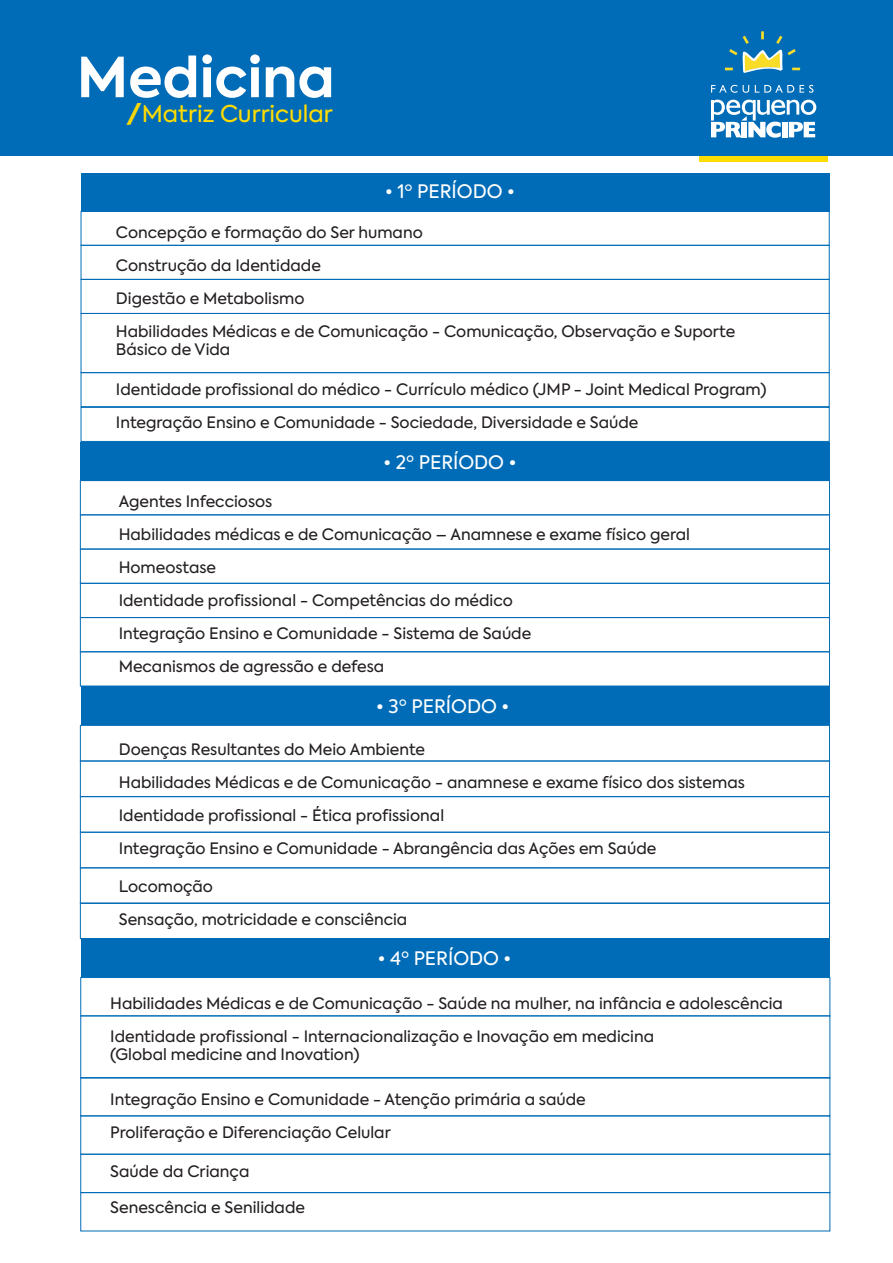
<style>
.page{position:relative;width:893px;height:1263px;background:#fff}
.page>*{position:absolute;margin:0;border:0;box-sizing:border-box;transform-origin:0 0}
.t1{font:700 54.9px "Axiforma";color:#fff}
.t2{font:23.1px "Axiforma";color:#ffdc01}
.t3{font:18.45px "Axiforma";color:#fff}
.t4{font:15.6px/33px "Axiforma";color:#231f20}
</style>
<div class="page">
<svg style="left:699px;top:155px;width:129px;height:7px"></svg>
<div style="left:0;top:0;width:893px;height:155px;background:#006cb7"></div>
<div style="left:81px;top:173px;width:748px;height:38px;background:#006cb7"></div>
<div style="left:80px;top:442px;width:750px;height:39px;background:#006cb7"></div>
<div style="left:81px;top:211px;width:748px;height:34px;border:1px solid #006cb7"></div>
<div style="left:81px;top:245px;width:748px;height:35px;border:1px solid #006cb7"></div>
<div style="left:81px;top:279px;width:748px;height:35px;border:1px solid #006cb7"></div>
<div style="left:81px;top:313px;width:748px;height:60px;border:1px solid #006cb7"></div>
<div style="left:81px;top:372px;width:748px;height:35px;border:1px solid #006cb7"></div>
<div style="left:81px;top:407px;width:748px;height:35px;border:1px solid #006cb7"></div>
<div style="left:81px;top:686px;width:748px;height:38px;background:#006cb7"></div>
<div style="left:81px;top:938px;width:748px;height:39px;background:#006cb7"></div>
<svg style="left:711px;top:100px;width:105px;height:38px"></svg>
<svg style="left:725px;top:31px;width:75px;height:42px"></svg>
<svg style="left:711px;top:85px;width:102px;height:8px"></svg>
<div style="left:80px;top:480px;width:750px;height:35px;border:1px solid #006cb7"></div>
<div style="left:80px;top:549px;width:750px;height:34px;border:1px solid #006cb7"></div>
<div style="left:80px;top:583px;width:750px;height:35px;border:1px solid #006cb7"></div>
<div style="left:80px;top:617px;width:750px;height:35px;border:1px solid #006cb7"></div>
<div style="left:80px;top:725px;width:750px;height:36px;border:1px solid #006cb7"></div>
<div style="left:80px;top:796px;width:750px;height:36px;border:1px solid #006cb7"></div>
<div style="left:80px;top:832px;width:750px;height:36px;border:1px solid #006cb7"></div>
<div style="left:80px;top:903px;width:750px;height:36px;border:1px solid #006cb7"></div>
<div style="left:81px;top:977px;width:749px;height:39px;border:1px solid #006cb7"></div>
<div style="left:81px;top:1077px;width:749px;height:39px;border:1px solid #006cb7"></div>
<div style="left:81px;top:1154px;width:749px;height:39px;border:1px solid #006cb7"></div>
<div style="left:81px;top:1192px;width:749px;height:39px;border:1px solid #006cb7"></div>
<h1 class="t1" style="left:77px;top:40px;width:259px">Medicina</h1>
<h2 class="t2" style="left:126px;top:99px;width:208px">/Matriz Curricular</h2>
<p class="t3" style="left:385px;top:180px;width:131px">• 1º PERÍODO •</p>
<p class="t4" style="left:116px;top:216px;width:621px">Concepção e formação do Ser humano<br>Construção da Identidade<br>Digestão e Metabolismo<br>Habilidades Médicas e de Comunicação - Comunicação, Observação e Suporte</p>
<p class="t4" style="left:116px;top:333px;width:116px">Básico de Vida</p>
<p class="t4" style="left:116px;top:373px;width:652px">Identidade profissional do médico - Currículo médico (JMP - Joint Medical Program)<br>Integração Ensino e Comunidade - Sociedade, Diversidade e Saúde</p>
<p class="t3" style="left:383px;top:450px;width:135px">• 2º PERÍODO •</p>
<p class="t4" style="left:119px;top:485px;width:573px">Agentes Infecciosos<br>Habilidades médicas e de Comunicação – Anamnese e exame físico geral Homeostase<br>Identidade profissional - Competências do médico<br>Integração Ensino e Comunidade - Sistema de Saúde<br>Mecanismos de agressão e defesa</p>
<p class="t3" style="left:376px;top:694px;width:134px">• 3º PERÍODO •</p>
<p class="t4" style="left:119px;top:733px;width:627px">Doenças Resultantes do Meio Ambiente<br>Habilidades Médicas e de Comunicação - anamnese e exame físico dos sistemas Identidade profissional - Ética profissional<br>Integração Ensino e Comunidade - Abrangência das Ações em Saúde</p>
<p class="t4" style="left:119px;top:870px;width:290px">Locomoção<br>Sensação, motricidade e consciência</p>
<p class="t3" style="left:378px;top:946px;width:135px">• 4º PERÍODO •</p>
<p class="t4" style="left:110px;top:987px;width:674px">Habilidades Médicas e de Comunicação - Saúde na mulher, na infância e adolescência<br>Identidade profissional - Internacionalização e Inovação em medicina</p>
<p class="t4" style="left:110px;top:1038px;width:251px">(Global medicine and Inovation)</p>
<p class="t4" style="left:110px;top:1083px;width:477px">Integração Ensino e Comunidade - Atenção primária a saúde<br>Proliferação e Diferenciação Celular</p>
<p class="t4" style="left:110px;top:1155px;width:141px">Saúde da Criança</p>
<p class="t4" style="left:110px;top:1191px;width:196px">Senescência e Senilidade</p>
</div>
